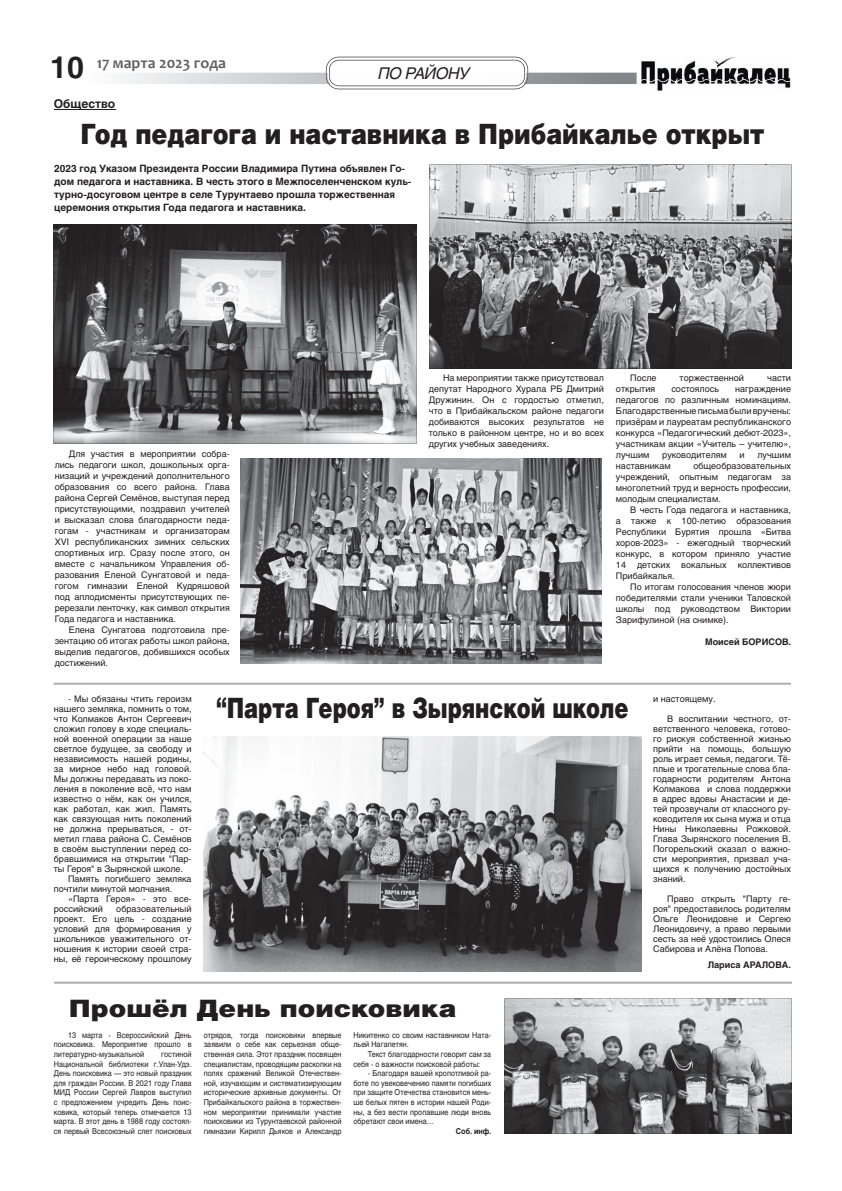
<style>
.page{position:relative;width:842px;height:1191px;background:#fff}
.page>*{position:absolute;margin:0;border:0;box-sizing:border-box;transform-origin:0 0}
.t1{font:28px "Helios Black C";color:#231f20;scale:.85 1}
.t2{font:28px "Helios Black C";color:#231f20;scale:.75 1}
.t3{font:24px "Helios Black C";color:#231f20;scale:1.1 1}
.t4{font:700 16px "Candara";color:#636366}
.t5{font:italic 16px "Helios C";letter-spacing:-.03em;color:#231f20}
.t6{font:700 12px "Helios C";color:#231f20}
.t7{font:700 10px/13px "Helios C";color:#231f20}
.t8{font:9px/11px "Helios C";color:#231f20;text-align:justify}
.t9{font:700 9px "Helios C";color:#231f20}
.t10{font:8px/9.6px "Helios C";color:#231f20;text-align:justify;scale:.9 1}
.t11{font:700 8px "Helios C";color:#231f20;scale:.9 1}
.s1{font-family:"Helios C";font-size:30px;color:#231f20}
</style>
<div class="page">
<svg style="left:54px;top:682px;width:737px;height:2px"></svg>
<hr style="left:54px;top:109px;width:61px;height:1px;background:#231f20">
<svg style="left:121px;top:57px;width:670px;height:32px"></svg>
<svg style="left:55px;top:981px;width:737px;height:2px"></svg>
<svg style="left:429px;top:165px;width:362px;height:204px;background:#878789"></svg>
<svg style="left:54px;top:224px;width:363px;height:220px;background:#676769"></svg>
<img style="left:240px;top:458px;width:362px;height:205px">
<img style="left:204px;top:736px;width:438px;height:235px">
<svg style="left:505px;top:998px;width:287px;height:135px;background:#919193"></svg>
<h3 class="t4" style="left:50px;top:52px;width:177px"><span class="s1">10</span> 17 марта 2023 года</h3>
<h3 class="t5" style="left:378px;top:64px;width:93px">ПО РАЙОНУ</h3>
<h3 class="t6" style="left:54px;top:97px;width:63px">Общество</h3>
<h1 class="t1" style="left:80px;top:116px;width:806px">Год педагога и наставника в Прибайкалье открыт</h1>
<p class="t7" style="left:54px;top:162px;width:359px">2023 год Указом Президента России Владимира Путина объявлен Го&shy;дом педагога и наставника. В честь этого в Межпоселенченском куль&shy;турно-досуговом центре в селе Турунтаево прошла торжественная церемония открытия Года педагога и наставника.</p>
<p class="t8" style="left:55px;top:448px;width:177px;text-indent:14px">Для участия в мероприятии собра&shy;лись педагоги школ, дошкольных орга&shy;низаций и учреждений дополнительного образования со всего района. Глава района Сергей Семёнов, выступая перед присутствующими, поздравил учителей и высказал слова благодарности педа&shy;гогам - участникам и организаторам XVI республиканских зимних сельских спортивных игр. Сразу после этого, он вместе с начальником Управления об&shy;разования Еленой Сунгатовой и педа&shy;гогом гимназии Еленой Кудряшовой под аплодисменты присутствующих пе&shy;ререзали ленточку, как символ открытия Года педагога и наставника.</p>
<p class="t8" style="left:55px;top:624px;width:177px;text-indent:14px">Елена Сунгатова подготовила пре&shy;зентацию об итогах работы школ района, выделив педагогов, добившихся особых достижений.</p>
<p class="t8" style="left:429px;top:373px;width:177px;text-indent:14px">На мероприятии также присутствовал депутат Народного Хурала РБ Дмитрий Дружинин. Он с гордостью отметил, что в Прибайкальском районе педагоги добиваются высоких результатов не только в районном центре, но и во всех других учебных заведениях.</p>
<p class="t8" style="left:630px;top:372px;width:28px">После</p>
<p class="t8" style="left:679px;top:372px;width:66px">торжественной</p>
<p class="t8" style="left:767px;top:372px;width:25px">части</p>
<p class="t8" style="left:616px;top:383px;width:177px;text-indent:119px">награждение педагогов по различным номинациям.<br>Благодарственные письма были вручены: призёрам и лауреатам республиканского конкурса «Педагогический дебют-2023», участникам акции «Учитель – учителю», лучшим</p>
<p class="t8" style="left:616px;top:383px;width:41px">открытия</p>
<p class="t8" style="left:671px;top:383px;width:49px">состоялось</p>
<p class="t8" style="left:662px;top:449px;width:66px">руководителям</p>
<p class="t8" style="left:740px;top:449px;width:7px">и</p>
<p class="t8" style="left:757px;top:449px;width:35px">лучшим</p>
<p class="t8" style="left:616px;top:460px;width:56px">наставникам</p>
<p class="t8" style="left:616px;top:460px;width:177px;text-indent:77px">общеобразовательных учреждений, опытным педагогам за многолетний труд и верность профессии, молодым специалистам.</p>
<p class="t8" style="left:616px;top:504px;width:177px;text-indent:14px">В честь Года педагога и наставника, а также к 100-летию образования Республики Бурятия прошла «Битва хоров-2023» - ежегодный творческий конкурс, в котором приняло участие 14 детских вокальных коллективов Прибайкалья.</p>
<p class="t8" style="left:616px;top:581px;width:177px;text-indent:14px">По итогам голосования членов жюри победителями стали ученики Таловской школы под руководством Виктории Зарифулиной (на снимке).</p>
<p class="t9" style="left:705px;top:637px;width:87px">Моисей БОРИСОВ.</p>
<p class="t8" style="left:68px;top:693px;width:125px">- Мы обязаны чтить героизм</p>
<p class="t8" style="left:54px;top:703px;width:139px">нашего земляка, помнить о том,</p>
<p class="t8" style="left:54px;top:713px;width:139px">что Колмаков Антон Сергеевич</p>
<p class="t8" style="left:54px;top:723px;width:139px">сложил голову в ходе специаль-</p>
<p class="t8" style="left:54px;top:733px;width:139px">ной военной операции за наше</p>
<p class="t8" style="left:54px;top:743px;width:139px">светлое будущее, за свободу и</p>
<p class="t8" style="left:54px;top:753px;width:139px">независимость нашей родины,</p>
<p class="t8" style="left:54px;top:763px;width:139px">за мирное небо над головой.</p>
<p class="t8" style="left:54px;top:773px;width:139px">Мы должны передавать из поко-</p>
<p class="t8" style="left:54px;top:783px;width:139px">ления в поколение всё, что нам</p>
<p class="t8" style="left:54px;top:793px;width:139px">известно о нём, как он учился,</p>
<p class="t8" style="left:54px;top:803px;width:139px">как работал, как жил. Память</p>
<p class="t8" style="left:54px;top:813px;width:139px">как связующая нить поколений</p>
<p class="t8" style="left:54px;top:823px;width:139px">не должна прерываться, - от-</p>
<p class="t8" style="left:54px;top:833px;width:139px">метил глава района С. Семёнов</p>
<p class="t8" style="left:54px;top:843px;width:139px">в своём выступлении перед со-</p>
<p class="t8" style="left:54px;top:853px;width:139px">бравшимися на открытии "Пар-</p>
<p class="t8" style="left:54px;top:863px;width:131px">ты Героя" в Зырянской школе.</p>
<p class="t8" style="left:68px;top:873px;width:125px">Память погибшего земляка</p>
<p class="t8" style="left:54px;top:883px;width:120px">почтили минутой молчания.</p>
<p class="t8" style="left:68px;top:893px;width:125px">«Парта Героя» - это все-</p>
<p class="t8" style="left:54px;top:903px;width:51px">российский</p>
<p class="t8" style="left:54px;top:904px;width:139px;line-height:10px;text-indent:62px">образовательный проект. Его цель - создание условий для формирования у школьников уважительного от&shy;ношения к истории своей стра&shy;ны, её героическому прошлому</p>
<h1 class="t2" style="left:216px;top:690px;width:551px">“Парта Героя” в Зырянской школе</h1>
<h2 class="t3" style="left:69px;top:993px;width:354px">Прошёл День поисковика</h2>
<p class="t10" style="left:54px;top:1030px;width:155px;text-indent:14px">13 марта - Всероссийский День поисковика. Мероприятие прошло в литературно-музыкальной</p>
<p class="t10" style="left:54px;top:1049px;width:155px;text-indent:107px">гостиной Национальной библиотеки г.Улан-Удэ.<br>День поисковика — это новый праздник для граждан России. В 2021 году Глава МИД России Сергей Лавров выступил с предложением учредить День поис&shy;ковика, который теперь отмечается 13 марта. В этот день в 1988 году состоял&shy;ся первый Всесоюзный слет поисковых</p>
<p class="t10" style="left:204px;top:1030px;width:155px">отрядов, тогда поисковики впервые заявили о себе как серьезная обще&shy;ственная сила. Этот праздник посвящен специалистам, проводящим раскопки на полях сражений Великой Отечествен&shy;ной, изучающим и систематизирующим исторические архивные документы. От Прибайкальского района в торжествен&shy;ном мероприятии принимали участие поисковики из Турунтаевской районной гимназии Кирилл Дьяков и Александр</p>
<p class="t10" style="left:353px;top:1030px;width:155px">Никитенко со своим наставником Ната&shy;льей Нагапетян.</p>
<p class="t10" style="left:353px;top:1049px;width:155px;text-indent:14px">Текст благодарности говорит сам за себя - о важности поисковой работы:</p>
<p class="t10" style="left:353px;top:1068px;width:155px;text-indent:14px">- Благодаря вашей кропотливой ра&shy;боте по увековечению памяти погибших при защите Отечества становится мень&shy;ше белых пятен в истории нашей Роди&shy;ны, а без вести пропавшие люди вновь обретают свои имена…</p>
<p class="t11" style="left:456px;top:1126px;width:41px">Соб. инф.</p>
<p class="t8" style="left:653px;top:693px;width:64px">и настоящему.</p>
<p class="t8" style="left:653px;top:714px;width:139px;line-height:10px;text-indent:14px">В воспитании честного, от&shy;ветственного человека, готово&shy;го рискуя собственной жизнью прийти на помощь, большую роль играет семья, педагоги. Тё&shy;плые и трогательные слова бла&shy;годарности родителям Антона Колмакова и слова поддержки в адрес вдовы Анастасии и де&shy;тей прозвучали от классного ру&shy;ководителя их сына мужа и отца Нины Николаевны Рожковой.<br>Глава Зырянского поселения В.<br>Погорельский сказал о важно&shy;сти мероприятия, призвал уча&shy;щихся к получению достойных знаний.</p>
<p class="t8" style="left:653px;top:894px;width:139px;line-height:10px;text-indent:14px">Право открыть "Парту ге&shy;роя" предоставилось родителям Ольге Леонидовне и Сергею Леонидовичу, а право первыми сесть за неё удостоились Олеся Сабирова и Алёна Попова.</p>
<p class="t9" style="left:708px;top:959px;width:85px">Лариса АРАЛОВА.</p>
</div>
